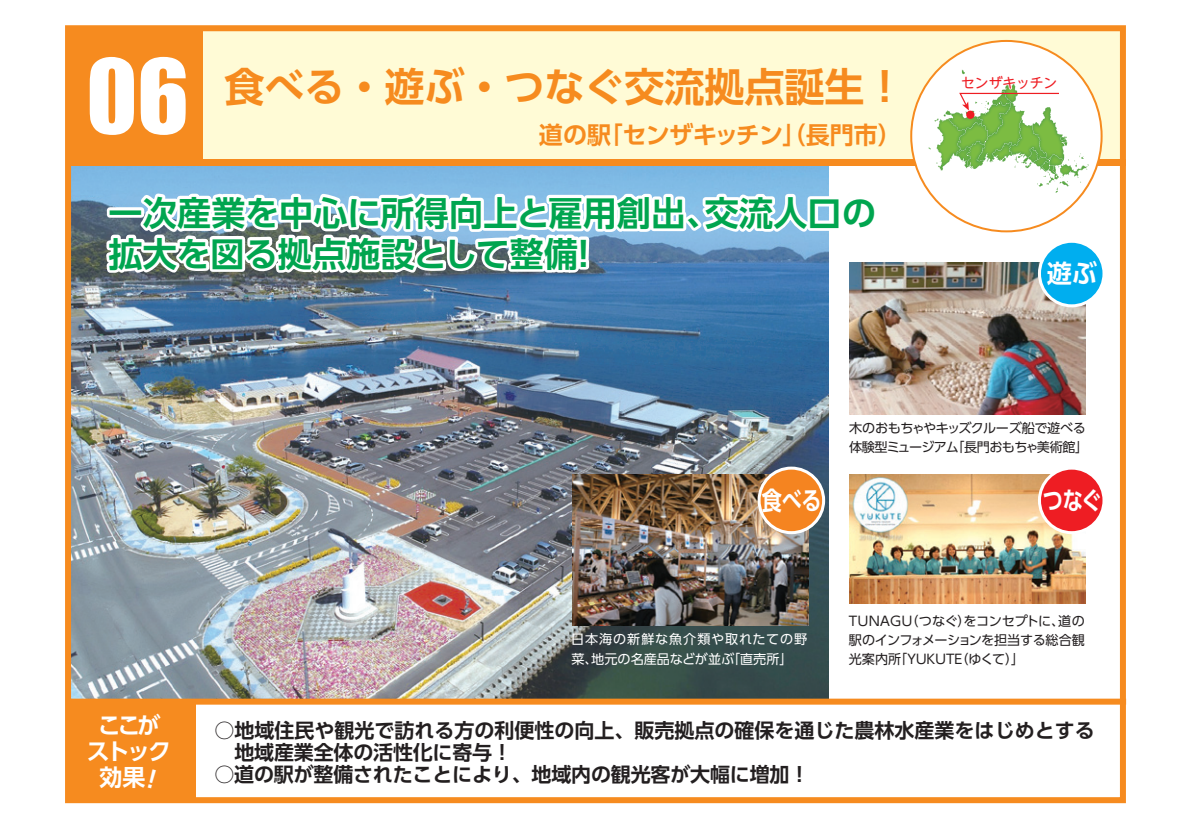
<style>
.page{position:relative;width:1191px;height:834px;background:#fff}
.page>*{position:absolute;margin:0;border:0;box-sizing:border-box;transform-origin:0 0}
.t1{font:95px "Impact";color:#fff}
.t2{font:700 40px "UD Shin Go Pro De";color:#f68b1f}
.t3{font:700 34px/40.8px "UD Shin Go Pro De";letter-spacing:.01em;color:#00a54f}
.t4{font:700 25.2px "UD Shin Go Pro De";letter-spacing:-.005em;color:#fff;scale:.8 1}
.t5{font:700 25.2px "UD Shin Go Pro De";letter-spacing:-.005em;color:#fff}
.t6{font:700 24px "UD Shin Go Pro De";letter-spacing:-.015em;color:#f68b1f}
.t7{font:700 23px/26px "UD Shin Go Pro De";letter-spacing:-.125em;color:#fff;text-align:center}
.t8{font:700 20px/22px "UD Shin Go Pro De";color:#231f20}
.t9{font:13.8px "UD Shin M Go Pro";color:#ee1d23}
.t10{font:13.2px/19.4px "UD Shin Go Pro";letter-spacing:-.045em;color:#231f20}
.t11{font:13.2px/19.4px "UD Shin Go Pro";letter-spacing:.045em;color:#fff}
</style>
<div class="page">
<img style="left:65px;top:25px;width:1062px;height:779px">
<svg style="left:910px;top:40px;width:192px;height:192px"></svg>
<svg style="left:103px;top:187px;width:778px;height:99px"></svg>
<div style="left:966px;top:111px;width:8px;height:8px;background:#ee1d23;border-radius:50%"></div>
<img style="left:850px;top:262px;width:235px;height:152px">
<img style="left:572px;top:474px;width:236px;height:151px">
<img style="left:850px;top:474px;width:235px;height:129px">
<div style="left:1039px;top:241px;width:65px;height:65px;background:#00aeef;border-radius:50%"></div>
<div style="left:1038px;top:240px;width:67px;height:67px;border:3px solid #fff;border-radius:50%"></div>
<div style="left:759px;top:468px;width:64px;height:64px;background:#f58420;border-radius:50%"></div>
<div style="left:757px;top:466px;width:68px;height:68px;border:3px solid #fff;border-radius:50%"></div>
<div style="left:1039px;top:468px;width:65px;height:64px;background:#ee1d23;border-radius:50%"></div>
<div style="left:1038px;top:466px;width:67px;height:68px;border:3px solid #fff;border-radius:50%"></div>
<svg style="left:148px;top:768px;width:8px;height:19px"></svg>
<h1 class="t1" style="left:86px;top:22px;width:104px">06</h1>
<h2 class="t2" style="left:224px;top:54px;width:681px">食べる・遊ぶ・つなぐ交流拠点誕生！</h2>
<h3 class="t6" style="left:539px;top:115px;width:364px">道の駅「センザキッチン」（長門市）</h3>
<h3 class="t3" style="left:109px;top:191px;width:769px">一次産業を中心に所得向上と雇用創出、交流人口の拡大を図る拠点施設として整備！</h3>
<p class="t9" style="left:961px;top:71px;width:98px">センザキッチン</p>
<h3 class="t5" style="left:1046px;top:253px;width:52px">遊ぶ</h3>
<p class="t10" style="left:849px;top:417px;width:241px">木のおもちゃやキッズクルーズ船で遊べる体験型ミュージアム「長門おもちゃ美術館」</p>
<h3 class="t4" style="left:761px;top:479px;width:77px">食べる</h3>
<h3 class="t4" style="left:1043px;top:479px;width:75px">つなぐ</h3>
<h3 class="t7" style="left:87px;top:711px;width:86px">ここがストック効果</h3>
<p class="t11" style="left:571px;top:629px;width:238px">日本海の新鮮な魚介類や取れたての野菜、地元の名産品などが並ぶ「直売所」</p>
<p class="t10" style="left:846px;top:610px;width:240px;text-align:justify">ＴＵＮＡＧＵ（つなぐ）をコンセプトに、道の駅のインフォメーションを担当する総合観光案内所「ＹＵＫＵＴＥ（ゆくて）」</p>
<h3 class="t8" style="left:234px;top:718px;width:862px;text-indent:-20px">○地域住民や観光で訪れる方の利便性の向上、販売拠点の確保を通じた農林水産業をはじめとする地域産業全体の活性化に寄与！</h3>
<h3 class="t8" style="left:214px;top:762px;width:596px">○道の駅が整備されたことにより、地域内の観光客が大幅に増加！</h3>
</div>
